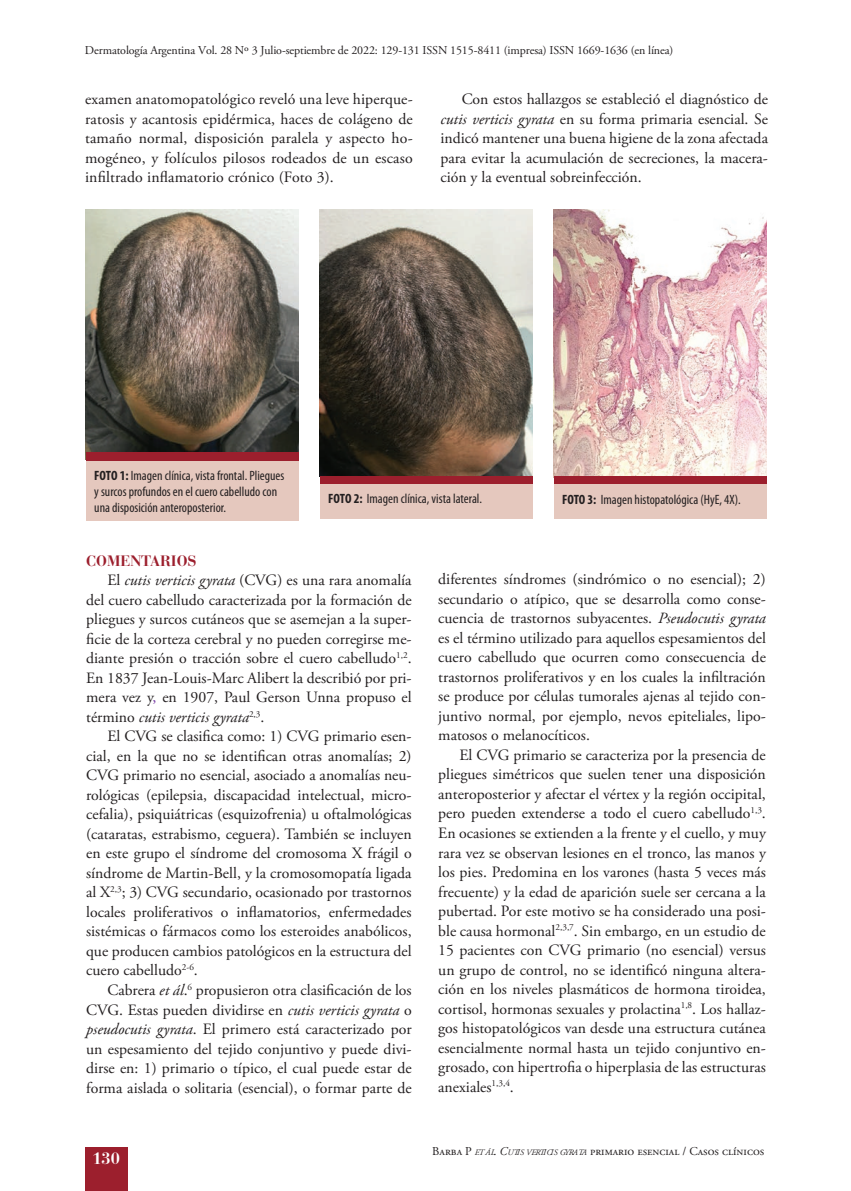
<style>
.page{position:relative;width:851px;height:1191px;background:#fff}
.page>*{position:absolute;margin:0;border:0;box-sizing:border-box;transform-origin:0 0}
.t1{font:700 16.5px "Bauer Bodoni Std";color:#fff}
.t2{font:15.75px/19.5px "Adobe Garamond Pro";color:#231f20;text-align:justify}
.t3{font:700 15px "Bauer Bodoni Std";color:#9c1f2d}
.t4{font:condensed 13.5px/16.2px "Myriad Pro";color:#231f20}
.t5{font:12px "Adobe Garamond Pro";letter-spacing:-.01em;color:#231f20}
.s1{font-style:italic}
.s2{font-weight:700}
.s3{color:#7030a0}
.s4{font-style:italic;font-size:8.4px}
</style>
<div class="page">
<div style="left:85px;top:1146px;width:43px;height:45px;background:#9c1f2d"></div>
<img style="left:86px;top:209px;width:212px;height:243px">
<div style="left:86px;top:452px;width:213px;height:9px;background:#9c1f2d"></div>
<div style="left:86px;top:461px;width:213px;height:59px;background:#e5c8be"></div>
<img style="left:553px;top:209px;width:213px;height:267px">
<div style="left:553px;top:476px;width:213px;height:9px;background:#9c1f2d"></div>
<div style="left:553px;top:485px;width:213px;height:34px;background:#e5c8be"></div>
<img style="left:319px;top:209px;width:213px;height:266px">
<div style="left:319px;top:475px;width:213px;height:9px;background:#9c1f2d"></div>
<div style="left:319px;top:484px;width:213px;height:34px;background:#e5c8be"></div>
<p class="t5" style="left:85px;top:43px;width:590px">Dermatología Argentina Vol. 28 Nº 3 Julio-septiembre de 2022: 129-131 ISSN 1515-8411 (impresa) ISSN 1669-1636 (en línea)</p>
<p class="t2" style="left:85px;top:90px;width:329px">examen anatomopatológico reveló una leve hiperque&shy;ratosis y acantosis epidérmica, haces de colágeno de tamaño normal, disposición paralela y aspecto ho&shy;mogéneo, y folículos pilosos rodeados de un escaso infiltrado inflamatorio crónico (Foto 3).</p>
<p class="t2" style="left:440px;top:90px;width:329px;text-indent:21px">Con estos hallazgos se estableció el diagnóstico de <span class="s1">cutis verticis gyrata</span> en su forma primaria esencial. Se indicó mantener una buena higiene de la zona afectada para evitar la acumulación de secreciones, la macera&shy;ción y la eventual sobreinfección.</p>
<p class="t4" style="left:94px;top:467px;width:191px"><span class="s2">FOTO 1:</span> Imagen clínica, vista frontal. Pliegues y surcos profundos en el cuero cabelludo con una disposición anteroposterior.</p>
<p class="t4" style="left:328px;top:490px;width:155px"><span class="s2">FOTO 2:</span> Imagen clínica, vista lateral.</p>
<p class="t4" style="left:562px;top:491px;width:180px"><span class="s2">FOTO 3:</span> Imagen histopatológica (HyE, 4X).</p>
<p class="t3" style="left:86px;top:551px;width:112px">COMENTARIOS</p>
<p class="t2" style="left:86px;top:571px;width:327px;text-indent:21px">El <span class="s1">cutis verticis gyrata</span> (CVG) es una rara anomalía del cuero cabelludo caracterizada por la formación de pliegues y surcos cutáneos que se asemejan a la super&shy;ficie de la corteza cerebral y no pueden corregirse me&shy;diante presión o tracción sobre el cuero cabelludo<sup>1,2</sup>.<br>En 1837 Jean-Louis-Marc Alibert la describió por pri&shy;mera vez y<span class="s3">,</span> en 1907, Paul Gerson Unna propuso el término <span class="s1">cutis verticis gyrata</span><sup>2,3</sup>.</p>
<p class="t2" style="left:86px;top:727px;width:327px;text-indent:21px">El CVG se clasifica como: 1) CVG primario esen&shy;cial, en la que no se identifican otras anomalías; 2)<br>CVG primario no esencial, asociado a anomalías neu&shy;rológicas (epilepsia, discapacidad intelectual, micro&shy;cefalia), psiquiátricas (esquizofrenia) u oftalmológicas (cataratas, estrabismo, ceguera). También se incluyen en este grupo el síndrome del cromosoma X frágil o síndrome de Martin-Bell, y la cromosomopatía ligada al X<sup>2,3</sup>; 3) CVG secundario, ocasionado por trastornos locales proliferativos o inflamatorios, enfermedades sistémicas o fármacos como los esteroides anabólicos, que producen cambios patológicos en la estructura del cuero cabelludo<sup>2-6</sup>.</p>
<p class="t2" style="left:86px;top:980px;width:327px;text-indent:21px">Cabrera <span class="s1">et ál</span>.<sup>6</sup> propusieron otra clasificación de los CVG. Estas pueden dividirse en <span class="s1">cutis verticis gyrata</span> o <span class="s1">pseudocutis gyrata</span>. El primero está caracterizado por un espesamiento del tejido conjuntivo y puede divi&shy;dirse en: 1) primario o típico, el cual puede estar de forma aislada o solitaria (esencial), o formar parte de</p>
<p class="t1" style="left:92px;top:1148px;width:29px">130</p>
<p class="t2" style="left:438px;top:570px;width:329px">diferentes síndromes (sindrómico o no esencial); 2) secundario o atípico, que se desarrolla como conse&shy;cuencia de trastornos subyacentes. <span class="s1">Pseudocutis gyrata </span>es el término utilizado para aquellos espesamientos del cuero cabelludo que ocurren como consecuencia de trastornos proliferativos y en los cuales la infiltración se produce por células tumorales ajenas al tejido con&shy;juntivo normal, por ejemplo, nevos epiteliales, lipo&shy;matosos o melanocíticos.</p>
<p class="t2" style="left:438px;top:745px;width:329px;text-indent:21px">El CVG primario se caracteriza por la presencia de pliegues simétricos que suelen tener una disposición anteroposterior y afectar el vértex y la región occipital, pero pueden extenderse a todo el cuero cabelludo<sup>1,3</sup>.<br>En ocasiones se extienden a la frente y el cuello, y muy rara vez se observan lesiones en el tronco, las manos y los pies. Predomina en los varones (hasta 5 veces más frecuente) y la edad de aparición suele ser cercana a la pubertad. Por este motivo se ha considerado una posi&shy;ble causa hormonal<sup>2,3,7</sup>. Sin embargo, en un estudio de 15 pacientes con CVG primario (no esencial) versus un grupo de control, no se identificó ninguna altera&shy;ción en los niveles plasmáticos de hormona tiroidea, cortisol, hormonas sexuales y prolactina<sup>1,8</sup>. Los hallaz&shy;gos histopatológicos van desde una estructura cutánea esencialmente normal hasta un tejido conjuntivo en&shy;grosado, con hipertrofia o hiperplasia de las estructuras anexiales<sup>1,3,4</sup>.</p>
<p class="t5" style="left:432px;top:1144px;width:333px">Barba P <span class="s4">ETÁL</span>. <span class="s1">C</span><span class="s4">UTIS VERTICIS GYRATA</span> primario esencial / Casos clínicos</p>
</div>
